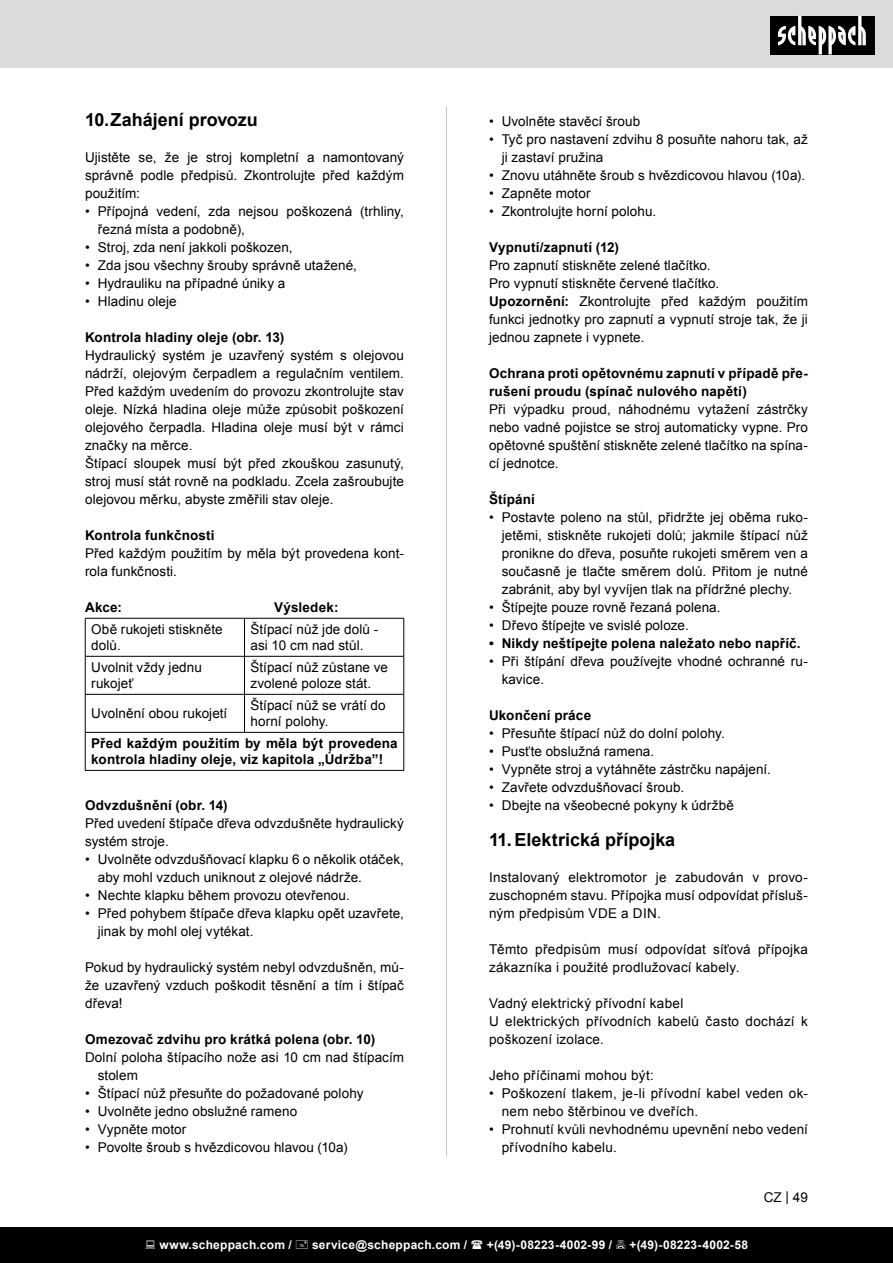
<style>
.page{position:relative;width:893px;height:1263px;background:#fff}
.page>*{position:absolute;margin:0;border:0;box-sizing:border-box;transform-origin:0 0}
.t1{font:700 18px "Arial";color:#000}
.t2{font:13.5px/18px "Arial";letter-spacing:.01em;color:#000}
.t3{font:700 13.5px/18px "Arial";letter-spacing:.015em;color:#000}
.t4{font:700 12px "Arial";letter-spacing:.02em;color:#fff}
.s1{font-weight:700}
</style>
<div class="page">
<div style="left:0;top:0;width:893px;height:67px;background:#dbdbdb"></div>
<div style="left:0;top:1227px;width:893px;height:36px;background:#000"></div>
<div style="left:770px;top:16px;width:105px;height:38px;background:#000"></div>
<svg style="left:778px;top:16px;width:88px;height:38px"></svg>
<hr style="left:446px;top:106px;width:1px;height:1051px;background:#c7c7c7">
<hr style="left:85px;top:618px;width:159px;height:1px;background:#000">
<hr style="left:85px;top:618px;width:1px;height:38px;background:#000">
<hr style="left:244px;top:618px;width:160px;height:1px;background:#000">
<hr style="left:244px;top:618px;width:1px;height:38px;background:#000">
<hr style="left:403px;top:618px;width:1px;height:38px;background:#000">
<hr style="left:85px;top:656px;width:159px;height:1px;background:#000">
<hr style="left:85px;top:656px;width:1px;height:38px;background:#000">
<hr style="left:244px;top:656px;width:160px;height:1px;background:#000">
<hr style="left:244px;top:656px;width:1px;height:38px;background:#000">
<hr style="left:403px;top:656px;width:1px;height:38px;background:#000">
<hr style="left:85px;top:694px;width:159px;height:1px;background:#000">
<hr style="left:85px;top:694px;width:1px;height:38px;background:#000">
<hr style="left:244px;top:694px;width:160px;height:1px;background:#000">
<hr style="left:244px;top:694px;width:1px;height:38px;background:#000">
<hr style="left:403px;top:694px;width:1px;height:38px;background:#000">
<hr style="left:85px;top:732px;width:159px;height:1px;background:#000">
<hr style="left:85px;top:732px;width:1px;height:38px;background:#000">
<hr style="left:244px;top:732px;width:160px;height:1px;background:#000">
<hr style="left:403px;top:732px;width:1px;height:38px;background:#000">
<hr style="left:85px;top:770px;width:159px;height:1px;background:#000">
<hr style="left:244px;top:770px;width:160px;height:1px;background:#000">
<p class="t1" style="left:85px;top:108px;width:174px">10.Zahájení provozu</p>
<p class="t2" style="left:85px;top:148px;width:320px;text-align:justify">Ujistěte se, že je stroj kompletní a namontovaný správně podle předpisů. Zkontrolujte před každým použitím:</p>
<p class="t2" style="left:98px;top:202px;width:308px;text-indent:-13px">• Přípojná vedení, zda nejsou poškozená (trhliny, řezná místa a podobně),</p>
<p class="t2" style="left:85px;top:238px;width:209px">• Stroj, zda není jakkoli poškozen,</p>
<p class="t2" style="left:85px;top:256px;width:273px">• Zda jsou všechny šrouby správně utažené,</p>
<p class="t2" style="left:85px;top:274px;width:202px">• Hydrauliku na případné úniky a</p>
<p class="t2" style="left:85px;top:292px;width:93px">• Hladinu oleje</p>
<p class="t3" style="left:85px;top:329px;width:201px">Kontrola hladiny oleje (obr. 13)</p>
<p class="t2" style="left:85px;top:346px;width:320px;text-align:justify">Hydraulický systém je uzavřený systém s olejovou nádrží, olejovým čerpadlem a regulačním ventilem.<br>Před každým uvedením do provozu zkontrolujte stav oleje. Nízká hladina oleje může způsobit poškození olejového čerpadla. Hladina oleje musí být v rámci značky na měrce.</p>
<p class="t2" style="left:85px;top:454px;width:320px;text-align:justify">Štípací sloupek musí být před zkouškou zasunutý, stroj musí stát rovně na podkladu. Zcela zašroubujte olejovou měrku, abyste změřili stav oleje.</p>
<p class="t3" style="left:85px;top:527px;width:131px">Kontrola funkčnosti</p>
<p class="t2" style="left:85px;top:544px;width:320px">Před každým použitím by měla být provedena kont&shy;rola funkčnosti.</p>
<p class="t3" style="left:85px;top:599px;width:38px">Akce:</p>
<p class="t3" style="left:274px;top:599px;width:66px">Výsledek:</p>
<p class="t2" style="left:91px;top:621px;width:133px;line-height:16.2px">Obě rukojeti stiskněte dolů.</p>
<p class="t2" style="left:250px;top:621px;width:129px;line-height:16.2px">Štípací nůž jde dolů - asi 10 cm nad stůl.</p>
<p class="t2" style="left:91px;top:659px;width:112px;line-height:16.2px">Uvolnit vždy jednu rukojeť</p>
<p class="t2" style="left:250px;top:659px;width:139px;line-height:16.2px">Štípací nůž zůstane ve zvolené poloze stát.</p>
<p class="t2" style="left:91px;top:705px;width:138px">Uvolnění obou rukojetí</p>
<p class="t2" style="left:250px;top:697px;width:137px;line-height:16.2px">Štípací nůž se vrátí do horní polohy.</p>
<p class="t3" style="left:91px;top:736px;width:308px;line-height:16.2px">Před každým použitím by měla být provedena kontrola hladiny oleje, viz kapitola „Údržba”!</p>
<p class="t3" style="left:85px;top:797px;width:144px">Odvzdušnění (obr. 14)</p>
<p class="t2" style="left:85px;top:814px;width:320px">Před uvedení štípače dřeva odvzdušněte hydraulický systém stroje.</p>
<p class="t2" style="left:98px;top:850px;width:308px;text-indent:-13px">• Uvolněte odvzdušňovací klapku 6 o několik otáček, aby mohl vzduch uniknout z olejové nádrže.</p>
<p class="t2" style="left:85px;top:886px;width:266px">• Nechte klapku během provozu otevřenou.</p>
<p class="t2" style="left:98px;top:904px;width:308px;text-indent:-13px">• Před pohybem štípače dřeva klapku opět uzavřete, jinak by mohl olej vytékat.</p>
<p class="t2" style="left:85px;top:958px;width:320px;text-align:justify">Pokud by hydraulický systém nebyl odvzdušněn, mů&shy;že uzavřený vzduch poškodit těsnění a tím i štípač dřeva!</p>
<p class="t3" style="left:85px;top:1031px;width:292px">Omezovač zdvihu pro krátká polena (obr. 10)</p>
<p class="t2" style="left:98px;top:1048px;width:308px;text-indent:-13px">Dolní poloha štípacího nože asi 10 cm nad štípacím stolem</p>
<p class="t2" style="left:85px;top:1084px;width:280px">• Štípací nůž přesuňte do požadované polohy</p>
<p class="t2" style="left:85px;top:1102px;width:214px">• Uvolněte jedno obslužné rameno</p>
<p class="t2" style="left:85px;top:1120px;width:103px">• Vypněte motor</p>
<p class="t2" style="left:85px;top:1138px;width:264px">• Povolte šroub s hvězdicovou hlavou (10a)</p>
<p class="t2" style="left:489px;top:112px;width:153px">• Uvolněte stavěcí šroub</p>
<p class="t2" style="left:502px;top:130px;width:308px;text-indent:-13px">• Tyč pro nastavení zdvihu 8 posuňte nahoru tak, až ji zastaví pružina</p>
<p class="t2" style="left:489px;top:166px;width:318px">• Znovu utáhněte šroub s hvězdicovou hlavou (10a).</p>
<p class="t2" style="left:489px;top:184px;width:103px">• Zapněte motor</p>
<p class="t2" style="left:489px;top:202px;width:169px">• Zkontrolujte horní polohu.</p>
<p class="t3" style="left:489px;top:239px;width:131px">Vypnutí/zapnutí (12)</p>
<p class="t2" style="left:489px;top:256px;width:223px">Pro zapnutí stiskněte zelené tlačítko.</p>
<p class="t2" style="left:489px;top:274px;width:232px">Pro vypnutí stiskněte červené tlačítko.</p>
<p class="t2" style="left:489px;top:292px;width:320px;text-align:justify"><span class="s1">Upozornění:</span> Zkontrolujte před každým použitím funkci jednotky pro zapnutí a vypnutí stroje tak, že ji jednou zapnete i vypnete.</p>
<p class="t3" style="left:489px;top:365px;width:320px">Ochrana proti opětovnému zapnutí v případě pře&shy;rušení proudu (spínač nulového napětí)</p>
<p class="t2" style="left:489px;top:400px;width:320px;text-align:justify">Při výpadku proud, náhodnému vytažení zástrčky nebo vadné pojistce se stroj automaticky vypne. Pro opětovné spuštění stiskněte zelené tlačítko na spína&shy;cí jednotce.</p>
<p class="t3" style="left:489px;top:491px;width:48px">Štípání</p>
<p class="t2" style="left:502px;top:508px;width:308px;text-align:justify;text-indent:-13px">• Postavte poleno na stůl, přidržte jej oběma ruko&shy;jetěmi, stiskněte rukojeti dolů; jakmile štípací nůž pronikne do dřeva, posuňte rukojeti směrem ven a současně je tlačte směrem dolů. Přitom je nutné zabránit, aby byl vyvíjen tlak na přídržné plechy.</p>
<p class="t2" style="left:489px;top:598px;width:233px">• Štípejte pouze rovně řezaná polena.</p>
<p class="t2" style="left:489px;top:616px;width:201px">• Dřevo štípejte ve svislé poloze.</p>
<p class="t3" style="left:489px;top:635px;width:313px">• Nikdy neštípejte polena naležato nebo napříč.</p>
<p class="t2" style="left:502px;top:652px;width:308px;text-indent:-13px">• Při štípání dřeva používejte vhodné ochranné ru&shy;kavice.</p>
<p class="t3" style="left:489px;top:707px;width:104px">Ukončení práce</p>
<p class="t2" style="left:489px;top:724px;width:237px">• Přesuňte štípací nůž do dolní polohy.</p>
<p class="t2" style="left:489px;top:742px;width:167px">• Pusťte obslužná ramena.</p>
<p class="t2" style="left:489px;top:760px;width:283px">• Vypněte stroj a vytáhněte zástrčku napájení.</p>
<p class="t2" style="left:489px;top:778px;width:197px">• Zavřete odvzdušňovací šroub.</p>
<p class="t2" style="left:489px;top:796px;width:246px">• Dbejte na všeobecné pokyny k údržbě</p>
<p class="t1" style="left:489px;top:828px;width:188px">11.Elektrická přípojka</p>
<p class="t2" style="left:489px;top:868px;width:320px;text-align:justify">Instalovaný elektromotor je zabudován v provo&shy;zuschopném stavu. Přípojka musí odpovídat přísluš&shy;ným předpisům VDE a DIN.</p>
<p class="t2" style="left:489px;top:940px;width:320px">Těmto předpisům musí odpovídat síťová přípojka zákazníka i použité prodlužovací kabely.</p>
<p class="t2" style="left:489px;top:994px;width:196px">Vadný elektrický přívodní kabel</p>
<p class="t2" style="left:489px;top:1012px;width:320px">U elektrických přívodních kabelů často dochází k poškození izolace.</p>
<p class="t2" style="left:489px;top:1066px;width:166px">Jeho příčinami mohou být:</p>
<p class="t2" style="left:502px;top:1084px;width:308px;text-indent:-13px">• Poškození tlakem, je-li přívodní kabel veden ok&shy;nem nebo štěrbinou ve dveřích.</p>
<p class="t2" style="left:502px;top:1120px;width:308px;text-indent:-13px">• Prohnutí kvůli nevhodnému upevnění nebo vedení přívodního kabelu.</p>
<p class="t2" style="left:764px;top:1188px;width:46px">CZ | 49</p>
<p class="t4" style="left:159px;top:1236px;width:134px">www.scheppach.com /</p>
<p class="t4" style="left:312px;top:1236px;width:157px">service@scheppach.com /</p>
<p class="t4" style="left:487px;top:1236px;width:127px">+(49)-08223-4002-99 /</p>
<p class="t4" style="left:629px;top:1236px;width:120px">+(49)-08223-4002-58</p>
</div>
